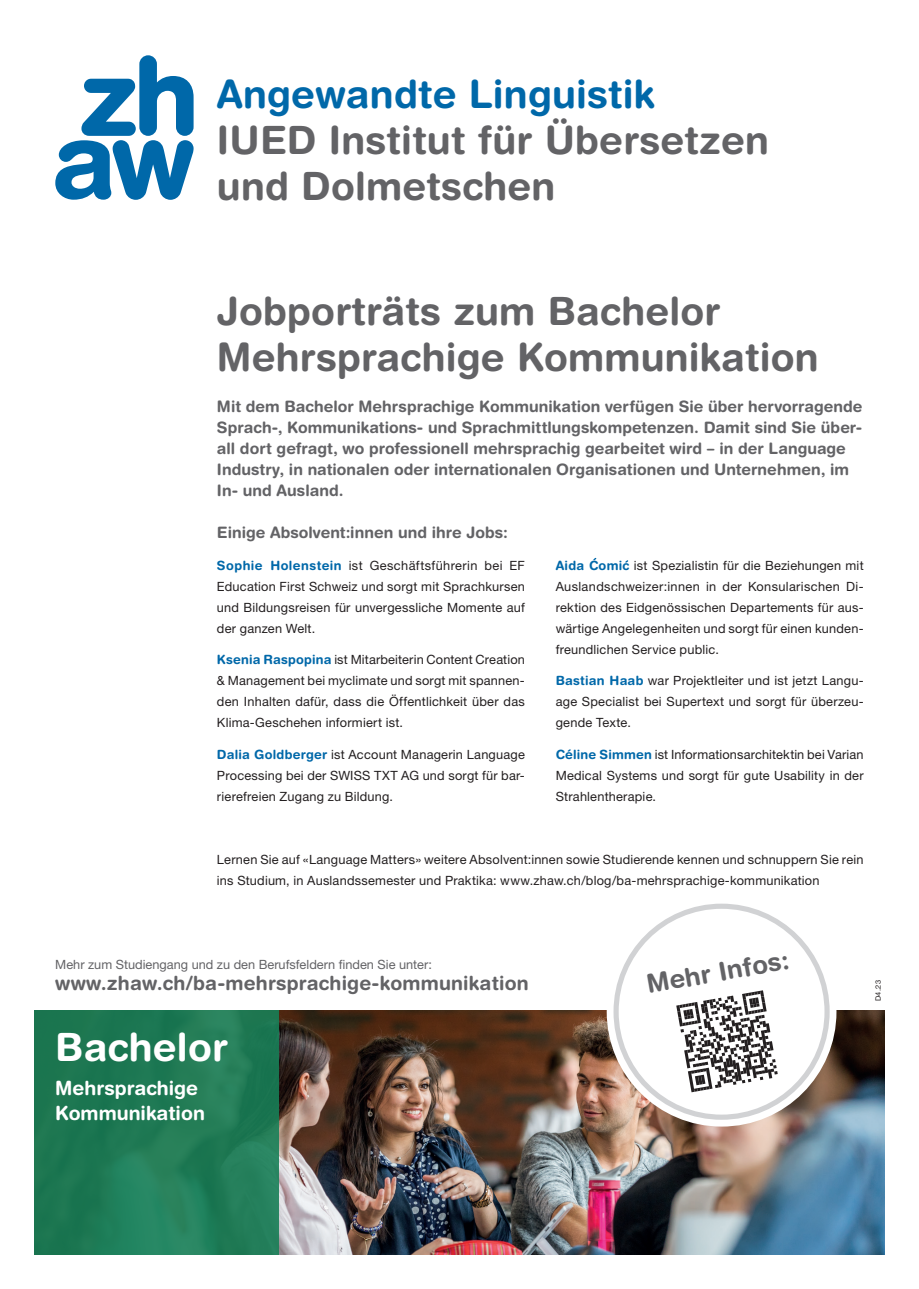
<style>
.page{position:relative;width:919px;height:1289px;background:#fff}
.page>*{position:absolute;margin:0;border:0;box-sizing:border-box;transform-origin:0 0}
.t1{font:700 39px/45.8px "Helvetica Rounded LT Std";letter-spacing:.005em;color:#636366}
.t2{font:700 39px "Helvetica Rounded LT Std";letter-spacing:.005em;color:#0068a9}
.t3{font:700 39px "Helvetica Rounded LT Std";letter-spacing:.005em;color:#fff}
.t4{font:700 25.65px "Helvetica Rounded LT Std";color:#636366}
.t5{font:700 19.5px "Helvetica Rounded LT Std";letter-spacing:.01em;color:#636366}
.t6{font:700 19.5px/25.3px "Helvetica Rounded LT Std";color:#fff}
.t7{font:700 15.75px/21px "Helvetica Rounded LT Std";color:#636366}
.t8{font:12.75px/21px "Helvetica Neue LT Pro";letter-spacing:.015em;color:#231f20;text-align:justify}
.t9{font:12.75px "Helvetica Neue LT Pro";color:#636366}
.t10{font:7.5px "Helvetica Neue LT Pro";color:#231f20}
.s1{font-family:"Helvetica Rounded LT Std";font-weight:700;color:#0068a9}
</style>
<div class="page">
<img style="left:278px;top:1010px;width:606px;height:244px">
<div style="left:34px;top:1010px;width:244px;height:244px;background:linear-gradient(to bottom,#1e7751,#227f5a)"></div>
<svg style="left:55px;top:55px;width:138px;height:145px"></svg>
<div style="left:606px;top:896px;width:230px;height:230px;background:#fff;border-radius:50%"></div>
<div style="left:613px;top:903px;width:216px;height:216px;border:5px solid #d1d2d4;border-radius:50%"></div>
<svg style="left:676px;top:990px;width:101px;height:102px"></svg>
<h1 class="t2" style="left:217px;top:71px;width:439px">Angewandte Linguistik</h1>
<h1 class="t1" style="left:217px;top:116px;width:553px">IUED Institut für Übersetzen und Dolmetschen</h1>
<h1 class="t1" style="left:217px;top:288px;width:603px">Jobporträts zum Bachelor<br>Mehrsprachige Kommunikation</h1>
<p class="t7" style="left:217px;top:396px;width:647px">Mit dem Bachelor Mehrsprachige Kommunikation verfügen Sie über hervorragende Sprach-, Kommunikations- und Sprachmittlungskompetenzen. Damit sind Sie über&shy;all dort gefragt, wo professionell mehrsprachig gearbeitet wird – in der Language Industry, in nationalen oder internationalen Organisationen und Unternehmen, im In- und Ausland.</p>
<p class="t7" style="left:217px;top:522px;width:292px">Einige Absolvent:innen und ihre Jobs:</p>
<p class="t8" style="left:217px;top:554px;width:309px"><span class="s1">Sophie Holenstein</span> ist Geschäftsführerin bei EF Education First Schweiz und sorgt mit Sprachkursen und Bildungsreisen für unvergessliche Momente auf der ganzen Welt.</p>
<p class="t8" style="left:217px;top:649px;width:309px"><span class="s1">Ksenia Raspopina</span> ist Mitarbeiterin Content Creation &amp; Management bei myclimate und sorgt mit spannen&shy;den Inhalten dafür, dass die Öffentlichkeit über das Klima-Geschehen informiert ist.</p>
<p class="t8" style="left:217px;top:743px;width:309px"><span class="s1">Dalia Goldberger</span> ist Account Managerin Language Processing bei der SWISS TXT AG und sorgt für bar&shy;rierefreien Zugang zu Bildung.</p>
<p class="t8" style="left:555px;top:554px;width:309px"><span class="s1">Aida Comic</span> ist Spezialistin für die Beziehungen mit Auslandschweizer:innen in der Konsularischen Di&shy;rektion des Eidgenössischen Departements für aus&shy;wärtige Angelegenheiten und sorgt für einen kunden&shy;freundlichen Service public.</p>
<p class="t8" style="left:555px;top:670px;width:309px"><span class="s1">Bastian Haab</span> war Projektleiter und ist jetzt Langu&shy;age Specialist bei Supertext und sorgt für überzeu&shy;gende Texte.</p>
<p class="t8" style="left:555px;top:743px;width:309px"><span class="s1">Céline Simmen</span> ist Informationsarchitektin bei Varian Medical Systems und sorgt für gute Usability in der Strahlentherapie.</p>
<p class="t8" style="left:217px;top:848px;width:648px">Lernen Sie auf «Language Matters» weitere Absolvent:innen sowie Studierende kennen und schnuppern Sie rein ins Studium, in Auslandssemester und Praktika: www.zhaw.ch/blog/ba-mehrsprachige-kommunikation</p>
<p class="t9" style="left:55px;top:956px;width:378px">Mehr zum Studiengang und zu den Berufsfeldern finden Sie unter:</p>
<h3 class="t5" style="left:55px;top:971px;width:475px">www.zhaw.ch/ba-mehrsprachige-kommunikation</h3>
<h1 class="t3" style="left:55px;top:1023px;width:174px">Bachelor</h1>
<h3 class="t6" style="left:55px;top:1074px;width:151px">Mehrsprachige<br>Kommunikation</h3>
<h2 class="t4" style="left:644px;top:969px;width:146px;rotate:-10deg">Mehr Infos:</h2>
<p class="t10" style="left:873px;top:1001px;width:22px;rotate:-90deg">D4.23</p>
</div>
